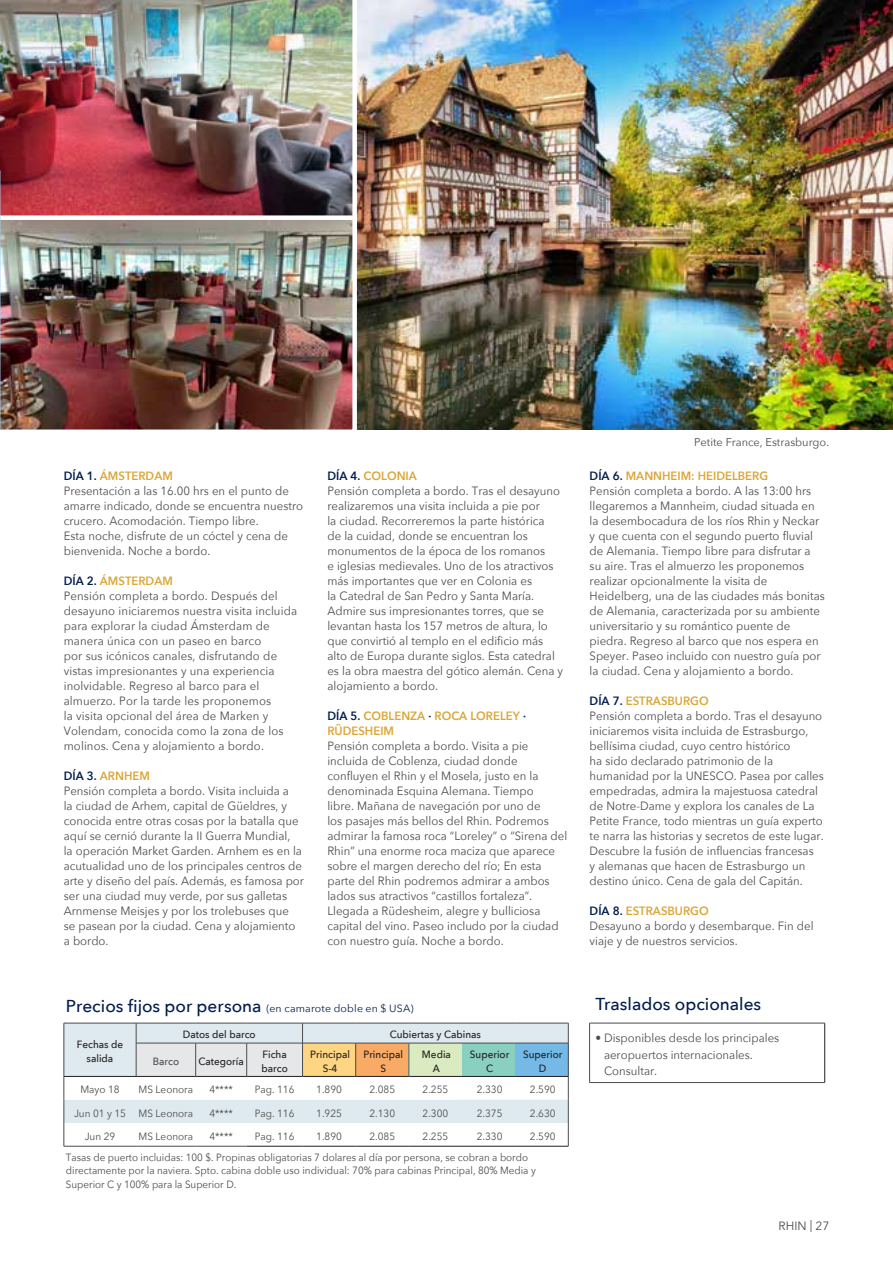
<style>
.page{position:relative;width:893px;height:1263px;background:#fff}
.page>*{position:absolute;margin:0;border:0;box-sizing:border-box;transform-origin:0 0}
.t1{font:500 17.25px "Avenir Next";color:#001d4e}
.Texto_itinerario_párrafo{font:12px/15px "Avenir Next";color:#4b4c4d;scale:.95 1}
.Texto_itinerario_párrafo-2{font:600 12px/15px "Avenir Next";color:#dba638;scale:.95 1}
.Texto_itinerario_párrafo-3{font:12px "Avenir Next";color:#4b4c4d}
.t2{font:11.25px "Avenir Next";color:#4b4c4d}
.t3{font:10.5px/13.5px "Avenir Next";color:#4b4c4d;scale:.94 1}
.t4{font:10.5px "Avenir Next";color:#4b4c4d;scale:.95 1}
.t5{font:500 10.5px/13.5px "Avenir Next";color:#231f20;scale:.95 1}
.t6{font:10.5px "Avenir Next";letter-spacing:.02em;color:#001d4e}
.t7{font:500 10.5px "Avenir Next";color:#4b4c4d;scale:.95 1}
.s1{color:#001d4e}
.s2{font-weight:500;font-size:17.25px}
</style>
<div class="page">
<img style="left:357px;top:0;width:536px;height:429px">
<img style="left:1px;top:0;width:356px;height:215px">
<img style="left:0;top:215px;width:357px;height:215px">
<hr style="left:0;top:0;width:1px;height:170px;background:#001d4e">
<svg style="left:0;top:170px;width:1px;height:259px"></svg>
<hr style="left:247px;top:1146px;width:56px;height:1px;background:#231f20">
<hr style="left:303px;top:1146px;width:53px;height:1px;background:#231f20">
<hr style="left:356px;top:1146px;width:53px;height:1px;background:#231f20">
<hr style="left:409px;top:1146px;width:53px;height:1px;background:#231f20">
<hr style="left:462px;top:1146px;width:53px;height:1px;background:#231f20">
<hr style="left:515px;top:1146px;width:53px;height:1px;background:#231f20">
<hr style="left:64px;top:1146px;width:72px;height:1px;background:#4b4c4d">
<hr style="left:136px;top:1146px;width:60px;height:1px;background:#4b4c4d">
<hr style="left:196px;top:1146px;width:51px;height:1px;background:#4b4c4d">
<svg style="left:64px;top:1023px;width:505px;height:123px"></svg>
<hr style="left:824px;top:1023px;width:1px;height:59px;background:#231f20">
<hr style="left:589px;top:1023px;width:1px;height:59px;background:#4b4c4d">
<hr style="left:589px;top:1023px;width:236px;height:1px;background:#4b4c4d">
<hr style="left:589px;top:1082px;width:236px;height:1px;background:#4b4c4d">
<p class="Texto_itinerario_párrafo-2" style="left:64px;top:468px;width:116px"><span class="s1">DÍA 1.</span> ÁMSTERDAM</p>
<p class="Texto_itinerario_párrafo" style="left:64px;top:483px;width:253px">Presentación a las 16.00 hrs en el punto de amarre indicado, donde se encuentra nuestro crucero. Acomodación. Tiempo libre.</p>
<p class="Texto_itinerario_párrafo" style="left:64px;top:528px;width:237px">Esta noche, disfrute de un cóctel y cena de bienvenida. Noche a bordo.</p>
<p class="Texto_itinerario_párrafo-2" style="left:64px;top:573px;width:116px"><span class="s1">DÍA 2.</span> ÁMSTERDAM</p>
<p class="Texto_itinerario_párrafo" style="left:64px;top:588px;width:247px">Pensión completa a bordo. Después del desayuno iniciaremos nuestra visita incluida para explorar la ciudad Ámsterdam de manera única con un paseo en barco<br>por sus icónicos canales, disfrutando de vistas impresionantes y una experiencia inolvidable. Regreso al barco para el almuerzo. Por la tarde les proponemos<br>la visita opcional del área de Marken y Volendam, conocida como la zona de los molinos. Cena y alojamiento a bordo.</p>
<p class="Texto_itinerario_párrafo-2" style="left:64px;top:768px;width:92px"><span class="s1">DÍA 3.</span> ARNHEM</p>
<p class="Texto_itinerario_párrafo" style="left:64px;top:783px;width:254px">Pensión completa a bordo. Visita incluida a<br>la ciudad de Arhem, capital de Güeldres, y conocida entre otras cosas por la batalla que aquí se cernió durante la II Guerra Mundial,<br>la operación Market Garden. Arnhem es en la acutualidad uno de los principales centros de arte y diseño del país. Además, es famosa por ser una ciudad muy verde, por sus galletas Arnmense Meisjes y por los trolebuses que<br>se pasean por la ciudad. Cena y alojamiento a bordo.</p>
<p class="Texto_itinerario_párrafo-2" style="left:327px;top:468px;width:96px"><span class="s1">DÍA 4.</span> COLONIA</p>
<p class="Texto_itinerario_párrafo" style="left:327px;top:483px;width:250px">Pensión completa a bordo. Tras el desayuno realizaremos una visita incluida a pie por<br>la ciudad. Recorreremos la parte histórica<br>de la cuidad, donde se encuentran los monumentos de la época de los romanos<br>e iglesias medievales. Uno de los atractivos más importantes que ver en Colonia es<br>la Catedral de San Pedro y Santa María.<br>Admire sus impresionantes torres, que se levantan hasta los 157 metros de altura, lo que convirtió al templo en el edificio más alto de Europa durante siglos. Esta catedral es la obra maestra del gótico alemán. Cena y alojamiento a bordo.</p>
<p class="Texto_itinerario_párrafo-2" style="left:327px;top:708px;width:211px"><span class="s1">DÍA 5.</span> COBLENZA <span class="s1">·</span> ROCA LORELEY <span class="s1">·<br></span>RÜDESHEIM</p>
<p class="Texto_itinerario_párrafo" style="left:327px;top:738px;width:254px">Pensión completa a bordo. Visita a pie incluida de Coblenza, ciudad donde confluyen el Rhin y el Mosela, justo en la denominada Esquina Alemana. Tiempo<br>libre. Mañana de navegación por uno de<br>los pasajes más bellos del Rhin. Podremos admirar la famosa roca “Loreley” o “Sirena del Rhin” una enorme roca maciza que aparece sobre el margen derecho del río; En esta parte del Rhin podremos admirar a ambos lados sus atractivos “castillos fortaleza”.<br>Llegada a Rüdesheim, alegre y bulliciosa capital del vino. Paseo includo por la ciudad con nuestro guía. Noche a bordo.</p>
<p class="t6" style="left:66px;top:1000px;width:349px"><span class="s2">Precios fijos por persona</span> (en camarote doble en $ USA)</p>
<p class="t5" style="left:77px;top:1037px;width:50px">Fechas de</p>
<p class="t5" style="left:87px;top:1051px;width:30px">salida</p>
<p class="t5" style="left:183px;top:1027px;width:78px">Datos del barco</p>
<p class="t5" style="left:390px;top:1027px;width:98px">Cubiertas y Cabinas</p>
<p class="t7" style="left:153px;top:1052px;width:29px">Barco</p>
<p class="t5" style="left:198px;top:1054px;width:49px">Categoría</p>
<p class="t5" style="left:261px;top:1047px;width:29px">Ficha barco</p>
<p class="t5" style="left:310px;top:1047px;width:43px">Principal</p>
<p class="t5" style="left:363px;top:1047px;width:43px">Principal</p>
<p class="t5" style="left:380px;top:1061px;width:7px">S</p>
<p class="t5" style="left:422px;top:1047px;width:32px">Media</p>
<p class="t5" style="left:433px;top:1061px;width:9px">A</p>
<p class="t5" style="left:470px;top:1047px;width:43px">Superior</p>
<p class="t5" style="left:486px;top:1061px;width:9px">C</p>
<p class="t5" style="left:323px;top:1061px;width:17px">S-4</p>
<p class="t5" style="left:523px;top:1047px;width:43px">Superior</p>
<p class="t5" style="left:539px;top:1061px;width:9px">D</p>
<p class="t4" style="left:80px;top:1081px;width:43px">Mayo 18</p>
<p class="t4" style="left:139px;top:1081px;width:59px">MS Leonora</p>
<p class="t4" style="left:209px;top:1081px;width:26px">4****</p>
<p class="t4" style="left:255px;top:1081px;width:43px">Pag. 116</p>
<p class="t4" style="left:316px;top:1081px;width:29px">1.890</p>
<p class="t4" style="left:369px;top:1081px;width:29px">2.085</p>
<p class="t4" style="left:423px;top:1081px;width:29px">2.255</p>
<p class="t4" style="left:477px;top:1081px;width:29px">2.330</p>
<p class="t4" style="left:530px;top:1081px;width:29px">2.590</p>
<p class="t4" style="left:74px;top:1104px;width:56px">Jun 01 y 15</p>
<p class="t4" style="left:139px;top:1104px;width:59px">MS Leonora</p>
<p class="t4" style="left:209px;top:1104px;width:26px">4****</p>
<p class="t4" style="left:255px;top:1104px;width:43px">Pag. 116</p>
<p class="t4" style="left:316px;top:1104px;width:29px">1.925</p>
<p class="t4" style="left:369px;top:1104px;width:29px">2.130</p>
<p class="t4" style="left:423px;top:1104px;width:29px">2.300</p>
<p class="t4" style="left:477px;top:1104px;width:29px">2.375</p>
<p class="t4" style="left:530px;top:1104px;width:29px">2.630</p>
<p class="t4" style="left:85px;top:1127px;width:34px">Jun 29</p>
<p class="t4" style="left:139px;top:1127px;width:59px">MS Leonora</p>
<p class="t4" style="left:209px;top:1127px;width:26px">4****</p>
<p class="t4" style="left:255px;top:1127px;width:43px">Pag. 116</p>
<p class="t4" style="left:316px;top:1127px;width:29px">1.890</p>
<p class="t4" style="left:369px;top:1127px;width:29px">2.085</p>
<p class="t4" style="left:423px;top:1127px;width:29px">2.255</p>
<p class="t4" style="left:477px;top:1127px;width:29px">2.330</p>
<p class="t4" style="left:530px;top:1127px;width:29px">2.590</p>
<p class="t3" style="left:66px;top:1150px;width:501px">Tasas de puerto incluidas: 100 $. Propinas obligatorias 7 dolares al día por persona, se cobran a bordo directamente por la naviera. Spto. cabina doble uso individual: 70% para cabinas Principal, 80% Media y<br>Superior C y 100% para la Superior D.</p>
<p class="t2" style="left:694px;top:432px;width:137px">Petite France, Estrasburgo.</p>
<p class="Texto_itinerario_párrafo-2" style="left:590px;top:468px;width:189px"><span class="s1">DÍA 6.</span> MANNHEIM: HEIDELBERG</p>
<p class="Texto_itinerario_párrafo" style="left:590px;top:483px;width:249px">Pensión completa a bordo. A las 13:00 hrs llegaremos a Mannheim, ciudad situada en la desembocadura de los ríos Rhin y Neckar y que cuenta con el segundo puerto fluvial de Alemania. Tiempo libre para disfrutar a su aire. Tras el almuerzo les proponemos realizar opcionalmente la visita de Heidelberg, una de las ciudades más bonitas de Alemania, caracterizada por su ambiente universitario y su romántico puente de piedra. Regreso al barco que nos espera en Speyer. Paseo incluido con nuestro guía por la ciudad. Cena y alojamiento a bordo.</p>
<p class="Texto_itinerario_párrafo-2" style="left:590px;top:693px;width:127px"><span class="s1">DÍA 7.</span> ESTRASBURGO</p>
<p class="Texto_itinerario_párrafo" style="left:590px;top:708px;width:248px">Pensión completa a bordo. Tras el desayuno iniciaremos visita incluida de Estrasburgo, bellísima ciudad, cuyo centro histórico<br>ha sido declarado patrimonio de la humanidad por la UNESCO. Pasea por calles empedradas, admira la majestuosa catedral de Notre-Dame y explora los canales de La Petite France, todo mientras un guía experto te narra las historias y secretos de este lugar.<br>Descubre la fusión de influencias francesas<br>y alemanas que hacen de Estrasburgo un destino único. Cena de gala del Capitán.</p>
<p class="Texto_itinerario_párrafo-2" style="left:590px;top:903px;width:127px"><span class="s1">DÍA 8.</span> ESTRASBURGO</p>
<p class="Texto_itinerario_párrafo" style="left:590px;top:918px;width:237px">Desayuno a bordo y desembarque. Fin del viaje y de nuestros servicios.</p>
<p class="t1" style="left:595px;top:990px;width:167px">Traslados opcionales</p>
<p class="Texto_itinerario_párrafo" style="left:604px;top:1029px;width:186px;line-height:16.5px;text-indent:-9px">• Disponibles desde los principales aeropuertos internacionales.</p>
<p class="Texto_itinerario_párrafo" style="left:604px;top:1063px;width:57px">Consultar.</p>
<p class="Texto_itinerario_párrafo-3" style="left:779px;top:1215px;width:52px">RHIN | 27</p>
</div>
